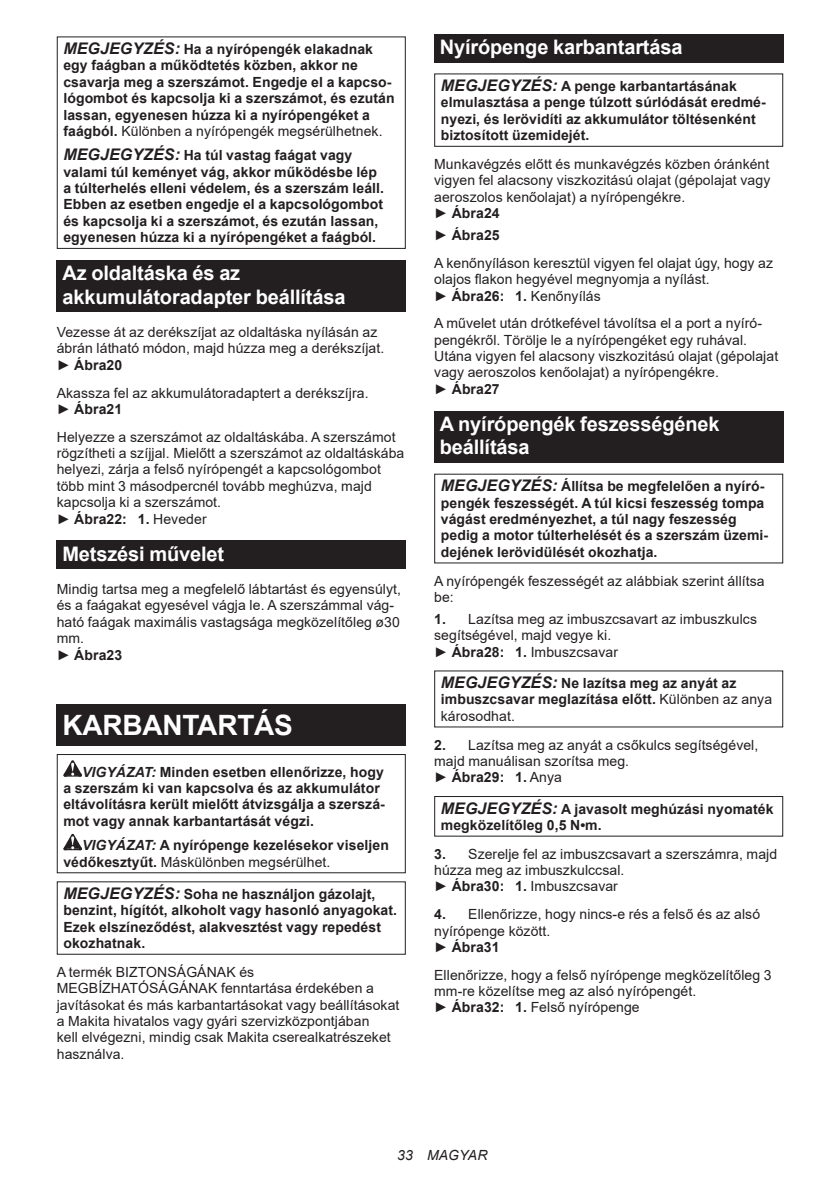
<style>
.page{position:relative;width:840px;height:1191px;background:#fff}
.page>*{position:absolute;margin:0;border:0;box-sizing:border-box;transform-origin:0 0}
.t1{font:700 28px "Arial";letter-spacing:-.01em;color:#fff}
.t2{font:700 20px/23.4px "Arial";letter-spacing:-.01em;color:#fff}
.t3{font:14px/16.4px "Arial";letter-spacing:.005em;color:#231f20}
.t4{font:700 14px/16.4px "Arial";letter-spacing:.005em;color:#231f20}
.t5{font:italic 14px "Arial";letter-spacing:.005em;color:#231f20}
.s1{font-style:italic;font-size:16px}
.s2{font-weight:400}
.s3{font-weight:700}
.s4{font-style:italic}
</style>
<div class="page">
<div style="left:57px;top:36px;width:348px;height:213px;border:1px solid #231f20"></div>
<div style="left:57px;top:260px;width:348px;height:52px;background:#231f20"></div>
<div style="left:57px;top:540px;width:348px;height:29px;background:#231f20"></div>
<div style="left:57px;top:705px;width:348px;height:41px;background:#231f20"></div>
<svg style="left:63px;top:760px;width:19px;height:16px"></svg>
<svg style="left:63px;top:834px;width:19px;height:16px"></svg>
<div style="left:57px;top:754px;width:348px;height:119px;border:1px solid #231f20"></div>
<div style="left:434px;top:34px;width:348px;height:29px;background:#231f20"></div>
<div style="left:434px;top:73px;width:348px;height:74px;border:1px solid #231f20"></div>
<div style="left:434px;top:411px;width:348px;height:52px;background:#231f20"></div>
<div style="left:434px;top:796px;width:348px;height:40px;border:1px solid #231f20"></div>
<p class="t4" style="left:63px;top:41px;width:332px"><span class="s1">MEGJEGYZÉS:</span> Ha a nyírópengék elakadnak egy faágban a működtetés közben, akkor ne csavarja meg a szerszámot. Engedje el a kapcso&shy;lógombot és kapcsolja ki a szerszámot, és ezután lassan, egyenesen húzza ki a nyírópengéket a faágból. <span class="s2">Különben a nyírópengék megsérülhetnek.</span></p>
<p class="t4" style="left:63px;top:147px;width:322px"><span class="s1">MEGJEGYZÉS:</span> Ha túl vastag faágat vagy valami túl keményet vág, akkor működésbe lép a túlterhelés elleni védelem, és a szerszám leáll.<br>Ebben az esetben engedje el a kapcsológombot és kapcsolja ki a szerszámot, és ezután lassan, egyenesen húzza ki a nyírópengéket a faágból.</p>
<h2 class="t2" style="left:62px;top:262px;width:284px">Az oldaltáska és az akkumulátoradapter beállítása</h2>
<p class="t3" style="left:57px;top:324px;width:329px">Vezesse át az derékszíjat az oldaltáska nyílásán az ábrán látható módon, majd húzza meg a derékszíjat. ► <span class="s3">Ábra20</span></p>
<p class="t3" style="left:57px;top:384px;width:313px">Akassza fel az akkumulátoradaptert a derékszíjra. ► <span class="s3">Ábra21</span></p>
<p class="t3" style="left:57px;top:428px;width:349px">Helyezze a szerszámot az oldaltáskába. A szerszámot rögzítheti a szíjjal. Mielőtt a szerszámot az oldaltáskába helyezi, zárja a felső nyírópengét a kapcsológombot több mint 3 másodpercnél tovább meghúzva, majd kapcsolja ki a szerszámot.<br>► <span class="s3">Ábra22: 1.</span> Heveder</p>
<h2 class="t2" style="left:62px;top:542px;width:163px">Metszési művelet</h2>
<p class="t3" style="left:57px;top:581px;width:345px">Mindig tartsa meg a megfelelő lábtartást és egyensúlyt, és a faágakat egyesével vágja le. A szerszámmal vág&shy;ható faágak maximális vastagsága megközelítőleg ø30 mm.<br>► <span class="s3">Ábra23</span></p>
<h1 class="t1" style="left:62px;top:705px;width:232px">KARBANTARTÁS</h1>
<p class="t4" style="left:63px;top:763px;width:323px;text-indent:19px"><span class="s4">VIGYÁZAT:</span> Minden esetben ellenőrizze, hogy a szerszám ki van kapcsolva és az akkumulátor eltávolításra került mielőtt átvizsgálja a szerszá&shy;mot vagy annak karbantartását végzi.</p>
<p class="t4" style="left:63px;top:837px;width:327px;text-indent:19px"><span class="s4">VIGYÁZAT:</span> A nyírópenge kezelésekor viseljen védőkesztyűt. <span class="s2">Máskülönben megsérülhet.</span></p>
<p class="t4" style="left:63px;top:886px;width:335px"><span class="s1">MEGJEGYZÉS:</span> Soha ne használjon gázolajt, benzint, hígítót, alkoholt vagy hasonló anyagokat.<br>Ezek elszíneződést, alakvesztést vagy repedést okozhatnak.</p>
<p class="t3" style="left:57px;top:963px;width:344px">A termék BIZTONSÁGÁNAK és MEGBÍZHATÓSÁGÁNAK fenntartása érdekében a javításokat és más karbantartásokat vagy beállításokat a Makita hivatalos vagy gyári szervizközpontjában<br>kell elvégezni, mindig csak Makita cserealkatrészeket használva.</p>
<h2 class="t2" style="left:439px;top:36px;width:244px">Nyírópenge karbantartása</h2>
<p class="t4" style="left:440px;top:78px;width:326px"><span class="s1">MEGJEGYZÉS:</span> A penge karbantartásának elmulasztása a penge túlzott súrlódását eredmé&shy;nyezi, és lerövidíti az akkumulátor töltésenként biztosított üzemidejét.</p>
<p class="t3" style="left:434px;top:156px;width:337px">Munkavégzés előtt és munkavégzés közben óránként vigyen fel alacsony viszkozitású olajat (gépolajat vagy aeroszolos kenőolajat) a nyírópengékre.<br>► <span class="s3">Ábra24</span></p>
<p class="t3" style="left:434px;top:221px;width:340px;line-height:27.8px">► <span class="s3">Ábra25<br></span>A kenőnyíláson keresztül vigyen fel olajat úgy, hogy az</p>
<p class="t3" style="left:434px;top:271px;width:277px">olajos flakon hegyével megnyomja a nyílást. ► <span class="s3">Ábra26: 1.</span> Kenőnyílás</p>
<p class="t3" style="left:434px;top:315px;width:345px">A művelet után drótkefével távolítsa el a port a nyíró&shy;pengékről. Törölje le a nyírópengéket egy ruhával.<br>Utána vigyen fel alacsony viszkozitású olajat (gépolajat vagy aeroszolos kenőolajat) a nyírópengékre.<br>► <span class="s3">Ábra27</span></p>
<h2 class="t2" style="left:439px;top:412px;width:281px">A nyírópengék feszességének beállítása</h2>
<p class="t4" style="left:440px;top:478px;width:328px"><span class="s1">MEGJEGYZÉS:</span> Állítsa be megfelelően a nyíró&shy;pengék feszességét. A túl kicsi feszesség tompa vágást eredményezhet, a túl nagy feszesség pedig a motor túlterhelését és a szerszám üzemi&shy;dejének lerövidülését okozhatja.</p>
<p class="t3" style="left:434px;top:572px;width:332px">A nyírópengék feszességét az alábbiak szerint állítsa be:</p>
<p class="t3" style="left:434px;top:611px;width:324px"><span class="s3">1.</span> Lazítsa meg az imbuszcsavart az imbuszkulcs segítségével, majd vegye ki.<br>► <span class="s3">Ábra28: 1.</span> Imbuszcsavar</p>
<p class="t4" style="left:440px;top:675px;width:332px"><span class="s1">MEGJEGYZÉS:</span> Ne lazítsa meg az anyát az imbuszcsavar meglazítása előtt. <span class="s2">Különben az anya károsodhat.</span></p>
<p class="t3" style="left:434px;top:736px;width:325px"><span class="s3">2.</span> Lazítsa meg az anyát a csőkulcs segítségével, majd manuálisan szorítsa meg.<br>► <span class="s3">Ábra29: 1.</span> Anya</p>
<p class="t4" style="left:440px;top:800px;width:334px"><span class="s1">MEGJEGYZÉS:</span> A javasolt meghúzási nyomaték megközelítőleg 0,5 N•m.</p>
<p class="t3" style="left:434px;top:845px;width:344px"><span class="s3">3.</span> Szerelje fel az imbuszcsavart a szerszámra, majd húzza meg az imbuszkulccsal.<br>► <span class="s3">Ábra30: 1.</span> Imbuszcsavar</p>
<p class="t3" style="left:434px;top:906px;width:327px"><span class="s3">4.</span> Ellenőrizze, hogy nincs-e rés a felső és az alsó nyírópenge között.<br>► <span class="s3">Ábra31</span></p>
<p class="t3" style="left:434px;top:966px;width:339px">Ellenőrizze, hogy a felső nyírópenge megközelítőleg 3 mm-re közelítse meg az alsó nyírópengét.<br>► <span class="s3">Ábra32: 1.</span> Felső nyírópenge</p>
<p class="t5" style="left:397px;top:1146px;width:92px">33 MAGYAR</p>
</div>
